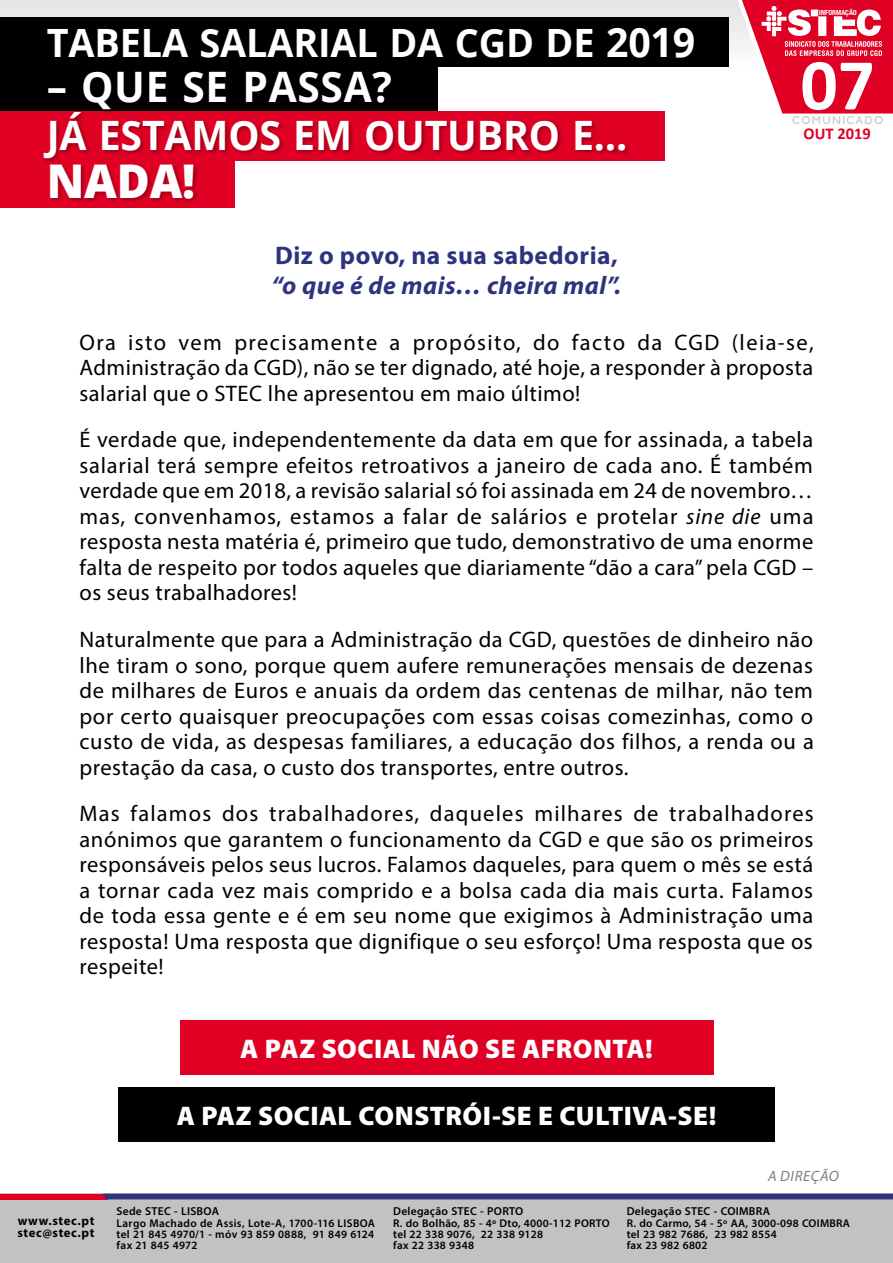
<style>
.page{position:relative;width:893px;height:1263px;background:#fff}
.page>*{position:absolute;margin:0;border:0;box-sizing:border-box;transform-origin:0 0}
.t1{font:700 73.5px "Calibri";color:#fff}
.t2{font:800 46.5px "Open Sans";color:#fff}
.t3{font:700 42px "Open Sans";letter-spacing:.015em;color:#fff}
.t4{font:700 40.5px "Open Sans";letter-spacing:-.005em;color:#fff}
.t5{font:700 39px "Open Sans";letter-spacing:-.005em;color:#fff}
.t6{font:900 27px "Myriad Pro";letter-spacing:.01em;color:#fff}
.t7{font:700 25.5px "Myriad Pro";letter-spacing:.02em;color:#2d347f}
.t8{font:italic 700 25.5px "Myriad Pro";letter-spacing:.02em;color:#2d347f}
.t9{font:22.5px/25.5px "Myriad Pro";letter-spacing:.02em;color:#000;text-align:justify}
.t10{font:700 16.5px "Calibri";color:#df0024}
.t11{font:italic 15px "Myriad Pro";letter-spacing:.045em;color:#7d7d7d}
.t12{font:700 12.75px/12px "Myriad Pro";letter-spacing:.045em;color:#000}
.t13{font:600 11.55px "Myriad Pro";letter-spacing:.02em;color:#000}
.t14{font:600 11.25px/11.2px "Myriad Pro";letter-spacing:.02em;color:#000}
.t15{font:11.25px "Humanist 521 BT";color:#c2c2c2}
.t16{font:700 condensed 7.5px "Sans";color:#fff}
.s1{font-size:40.5px}
.s2{font-style:italic}
</style>
<div class="page">
<div style="left:0;top:0;width:737px;height:26px;background:#e6e6e6"></div>
<div style="left:0;top:60px;width:437px;height:51px;background:#000"></div>
<svg style="left:737px;top:0;width:156px;height:114px;background:#e42d4a"></svg>
<div style="left:0;top:18px;width:729px;height:49px;background:#000"></div>
<div style="left:0;top:111px;width:665px;height:50px;background:#df0024"></div>
<div style="left:0;top:156px;width:235px;height:52px;background:#df0024"></div>
<div style="left:42px;top:26px;width:748px;height:209px;background:#000;opacity:.3"></div>
<div style="left:0;top:1194px;width:893px;height:69px;background:#c2c2c2"></div>
<div style="left:0;top:1194px;width:107px;height:5px;background:#df0024"></div>
<div style="left:102px;top:1194px;width:791px;height:5px;background:#2d347f"></div>
<div style="left:180px;top:1020px;width:533px;height:55px;background:#df0024"></div>
<div style="left:119px;top:1088px;width:656px;height:54px;background:#000"></div>
<h3 class="t5" style="left:47px;top:15px;width:650px">TABELA SALARIAL DA CGD DE <span class="s1">2019</span></h3>
<h3 class="t3" style="left:47px;top:57px;width:347px">– QUE SE PASSA?</h3>
<h3 class="t4" style="left:47px;top:106px;width:582px">JÁ ESTAMOS EM OUTUBRO E…</h3>
<h2 class="t2" style="left:47px;top:146px;width:150px">NADA!</h2>
<p class="t16" style="left:819px;top:8px;width:39px">INFORMAÇÃO</p>
<h1 class="t1" style="left:800px;top:38px;width:76px">07</h1>
<p class="t15" style="left:792px;top:114px;width:93px">COMUNICADO</p>
<p class="t10" style="left:803px;top:123px;width:69px">OUT 2019</p>
<p class="t7" style="left:275px;top:239px;width:344px">Diz o povo, na sua sabedoria,</p>
<p class="t8" style="left:272px;top:269px;width:351px">“o que é de mais… cheira mal”.</p>
<p class="t9" style="left:80px;top:329px;width:736px">Ora isto vem precisamente a propósito, do facto da CGD (leia-se, Administração da CGD), não se ter dignado, até hoje, a responder à proposta salarial que o STEC lhe apresentou em maio último!</p>
<p class="t9" style="left:80px;top:427px;width:735px">É verdade que, independentemente da data em que for assinada, a tabela salarial terá sempre efeitos retroativos a janeiro de cada ano. É também verdade que em 2018, a revisão salarial só foi assinada em 24 de novembro… mas, convenhamos, estamos a falar de salários e protelar <span class="s2">sine die</span> uma resposta nesta matéria é, primeiro que tudo, demonstrativo de uma enorme falta de respeito por todos aqueles que diariamente “dão a cara” pela CGD – os seus trabalhadores!</p>
<p class="t9" style="left:80px;top:626px;width:736px">Naturalmente que para a Administração da CGD, questões de dinheiro não lhe tiram o sono, porque quem aufere remunerações mensais de dezenas de milhares de Euros e anuais da ordem das centenas de milhar, não tem por certo quaisquer preocupações com essas coisas comezinhas, como o custo de vida, as despesas familiares, a educação dos filhos, a renda ou a prestação da casa, o custo dos transportes, entre outros.</p>
<p class="t9" style="left:80px;top:801px;width:736px">Mas falamos dos trabalhadores, daqueles milhares de trabalhadores anónimos que garantem o funcionamento da CGD e que são os primeiros responsáveis pelos seus lucros. Falamos daqueles, para quem o mês se está a tornar cada vez mais comprido e a bolsa cada dia mais curta. Falamos de toda essa gente e é em seu nome que exigimos à Administração uma resposta! Uma resposta que dignifique o seu esforço! Uma resposta que os respeite!</p>
<p class="t6" style="left:240px;top:1033px;width:414px">A PAZ SOCIAL NÃO SE AFRONTA!</p>
<p class="t12" style="left:18px;top:1215px;width:78px">www.stec.pt stec@stec.pt</p>
<p class="t6" style="left:177px;top:1100px;width:541px">A PAZ SOCIAL CONSTRÓI-SE E CULTIVA-SE!</p>
<p class="t11" style="left:768px;top:1166px;width:72px">A Direção</p>
<p class="t13" style="left:117px;top:1204px;width:104px">Sede STEC - LISBOA</p>
<p class="t14" style="left:117px;top:1217px;width:260px;text-align:justify">Largo Machado de Assis, Lote-A, 1700-116 LISBOA tel 21 845 4970/1 - móv 93 859 0888, 91 849 6124 fax 21 845 4972</p>
<p class="t13" style="left:393px;top:1204px;width:132px">Delegação STEC - PORTO</p>
<p class="t14" style="left:393px;top:1217px;width:218px">R. do Bolhão, 85 - 4º Dto, 4000-112 PORTO tel 22 338 9076, 22 338 9128<br>fax 22 338 9348</p>
<p class="t13" style="left:627px;top:1204px;width:145px">Delegação STEC - COIMBRA</p>
<p class="t14" style="left:627px;top:1217px;width:225px">R. do Carmo, 54 - 5º AA, 3000-098 COIMBRA tel 23 982 7686, 23 982 8554<br>fax 23 982 6802</p>
</div>
